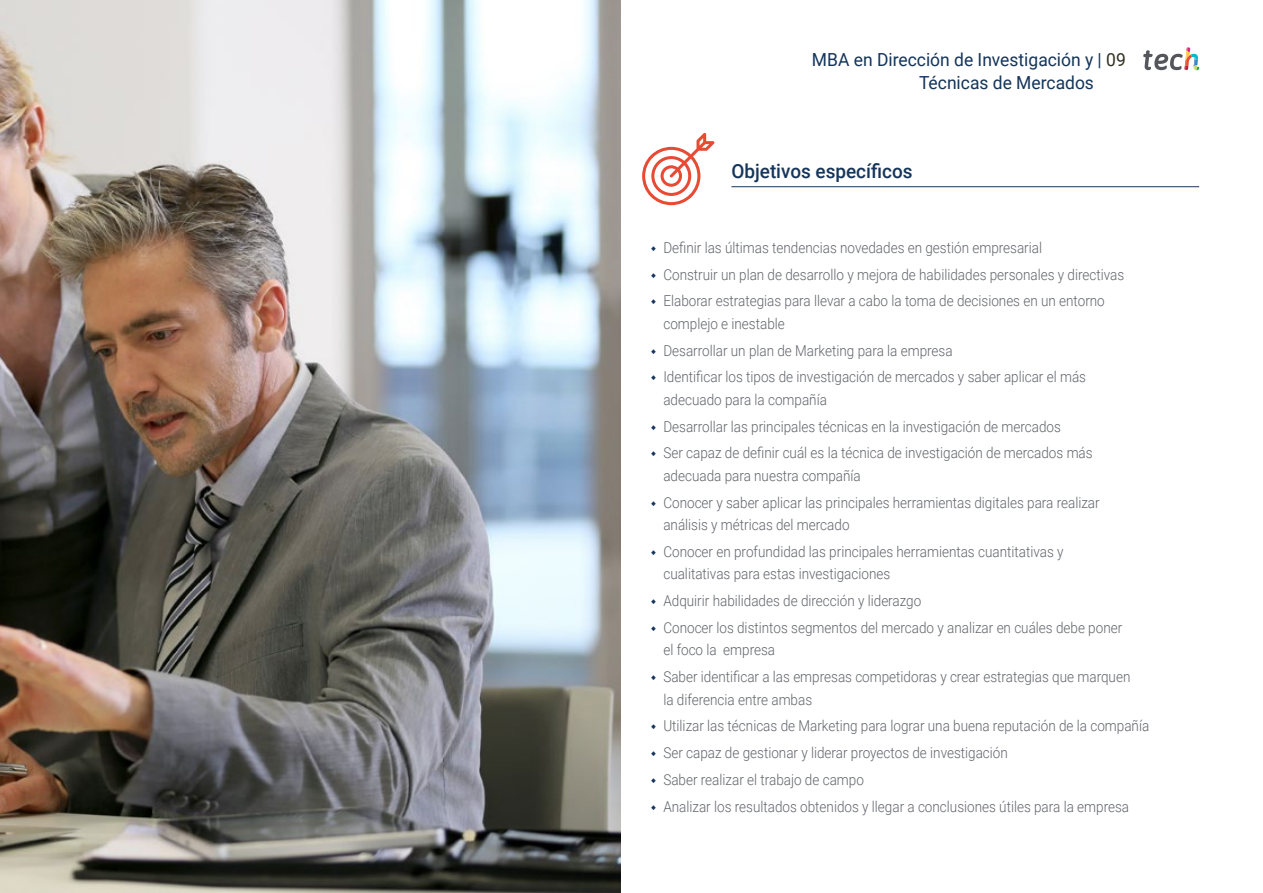
<style>
.page{position:relative;width:1263px;height:893px;background:#fff}
.page>*{position:absolute;margin:0;border:0;box-sizing:border-box;transform-origin:0 0}
.t1{font:500 19.5px "Roboto";color:#16355a}
.t2{font:18px/22.5px "Roboto";color:#143459}
.t3{font:300 15px/26.7px "Roboto";color:#61646a;scale:.9 1}
.s1{color:#312e20}
</style>
<div class="page">
<img style="left:0;top:0;width:621px;height:893px">
<hr style="left:731px;top:186px;width:468px;height:1px;background:#17355b">
<svg style="left:642px;top:133px;width:72px;height:72px"></svg>
<svg style="left:1143px;top:47px;width:56px;height:24px"></svg>
<p class="t2" style="left:919px;top:48px;width:208px;text-indent:-107px">MBA en Dirección de Investigación y | <span class="s1">09<br></span>Técnicas de Mercados</p>
<h1 class="t1" style="left:731px;top:158px;width:183px">Objetivos específicos</h1>
<p class="t3" style="left:663px;top:234px;width:514px">Definir las últimas tendencias novedades en gestión empresarial<br>Construir un plan de desarrollo y mejora de habilidades personales y directivas<br>Elaborar estrategias para llevar a cabo la toma de decisiones en un entorno</p>
<p class="t3" style="left:663px;top:310px;width:471px">complejo e inestable<br>Desarrollar un plan de Marketing para la empresa<br>Identificar los tipos de investigación de mercados y saber aplicar el más</p>
<p class="t3" style="left:663px;top:386px;width:478px">adecuado para la compañía<br>Desarrollar las principales técnicas en la investigación de mercados<br>Ser capaz de definir cuál es la técnica de investigación de mercados más</p>
<p class="t3" style="left:663px;top:462px;width:486px">adecuada para nuestra compañía<br>Conocer y saber aplicar las principales herramientas digitales para realizar</p>
<p class="t3" style="left:663px;top:511px;width:446px">análisis y métricas del mercado<br>Conocer en profundidad las principales herramientas cuantitativas y</p>
<p class="t3" style="left:663px;top:560px;width:511px">cualitativas para estas investigaciones<br>Adquirir habilidades de dirección y liderazgo<br>Conocer los distintos segmentos del mercado y analizar en cuáles debe poner</p>
<p class="t3" style="left:663px;top:636px;width:520px">el foco la empresa<br>Saber identificar a las empresas competidoras y crear estrategias que marquen</p>
<p class="t3" style="left:663px;top:685px;width:541px">la diferencia entre ambas<br>Utilizar las técnicas de Marketing para lograr una buena reputación de la compañía Ser capaz de gestionar y liderar proyectos de investigación<br>Saber realizar el trabajo de campo<br>Analizar los resultados obtenidos y llegar a conclusiones útiles para la empresa</p>
</div>
